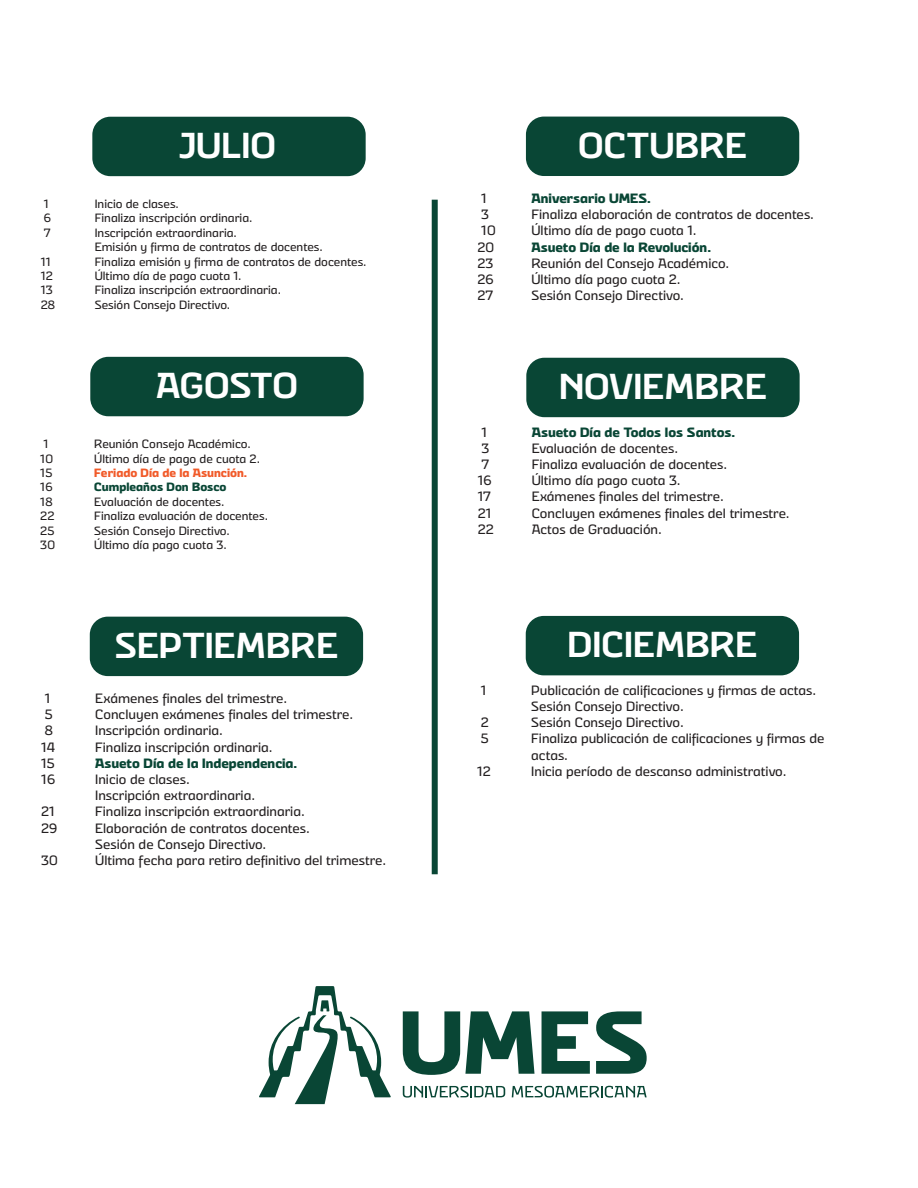
<style>
.page{position:relative;width:918px;height:1188px;background:#fff}
.page>*{position:absolute;margin:0;border:0;box-sizing:border-box;transform-origin:0 0}
.t1{font:700 36px "Eixample Villa";color:#fff}
.t2{font:13.5px/16.2px "Eixample Villa";color:#231f20}
.t3{font:800 13.5px "Eixample Villa";color:#094635}
.t4{font:12px/14.4px "Eixample Villa";color:#231f20}
.t5{font:800 12px "Eixample Villa";color:#f15a29}
.t6{font:800 12px "Eixample Villa";color:#094635}
</style>
<div class="page">
<div style="left:92px;top:117px;width:274px;height:59px;background:#094635;border-radius:18px"></div>
<div style="left:90px;top:357px;width:274px;height:59px;background:#094635;border-radius:18px"></div>
<div style="left:90px;top:617px;width:273px;height:59px;background:#094635;border-radius:18px"></div>
<div style="left:526px;top:117px;width:273px;height:59px;background:#094635;border-radius:18px"></div>
<div style="left:526px;top:358px;width:274px;height:59px;background:#094635;border-radius:18px"></div>
<div style="left:526px;top:616px;width:273px;height:59px;background:#094635;border-radius:18px"></div>
<div style="left:432px;top:200px;width:6px;height:674px;background:#094635"></div>
<svg style="left:403px;top:1086px;width:102px;height:12px"></svg>
<svg style="left:512px;top:1086px;width:135px;height:12px"></svg>
<svg style="left:259px;top:986px;width:132px;height:118px"></svg>
<svg style="left:403px;top:1011px;width:132px;height:64px"></svg>
<svg style="left:542px;top:1011px;width:48px;height:63px"></svg>
<svg style="left:596px;top:1011px;width:51px;height:63px"></svg>
<h1 class="t1" style="left:179px;top:122px;width:98px">JULIO</h1>
<p class="t4" style="left:44px;top:196px;width:7px">1</p>
<p class="t4" style="left:95px;top:196px;width:86px">Inicio de clases.</p>
<p class="t4" style="left:44px;top:211px;width:9px">6</p>
<p class="t4" style="left:95px;top:211px;width:159px">Finaliza inscripción ordinaria.</p>
<p class="t4" style="left:44px;top:225px;width:8px">7</p>
<p class="t4" style="left:95px;top:225px;width:230px">Inscripción extraordinaria.<br>Emisión y firma de contratos de docentes.</p>
<p class="t4" style="left:41px;top:254px;width:12px">11</p>
<p class="t4" style="left:95px;top:254px;width:273px">Finaliza emisión y firma de contratos de docentes.</p>
<p class="t4" style="left:41px;top:268px;width:14px">12</p>
<p class="t4" style="left:95px;top:268px;width:148px">Último día de pago cuota 1.</p>
<p class="t4" style="left:41px;top:283px;width:14px">13</p>
<p class="t4" style="left:95px;top:283px;width:188px">Finaliza inscripción extraordinaria.</p>
<p class="t4" style="left:41px;top:297px;width:16px">28</p>
<p class="t4" style="left:95px;top:297px;width:137px">Sesión Consejo Directivo.</p>
<h1 class="t1" style="left:156px;top:362px;width:143px">AGOSTO</h1>
<p class="t4" style="left:44px;top:437px;width:7px">1</p>
<p class="t4" style="left:94px;top:437px;width:158px">Reunión Consejo Académico.</p>
<p class="t4" style="left:40px;top:451px;width:14px">10</p>
<p class="t4" style="left:94px;top:451px;width:167px">Último día de pago de cuota 2.</p>
<p class="t4" style="left:40px;top:465px;width:14px">15</p>
<p class="t5" style="left:94px;top:465px;width:154px">Feriado Día de la Asunción.</p>
<p class="t4" style="left:40px;top:480px;width:14px">16</p>
<p class="t6" style="left:94px;top:479px;width:134px">Cumpleaños Don Bosco</p>
<p class="t4" style="left:40px;top:494px;width:14px">18</p>
<p class="t4" style="left:94px;top:494px;width:132px">Evaluación de docentes.</p>
<p class="t4" style="left:40px;top:509px;width:16px">22</p>
<p class="t4" style="left:94px;top:509px;width:175px">Finaliza evaluación de docentes.</p>
<p class="t4" style="left:40px;top:523px;width:16px">25</p>
<p class="t4" style="left:94px;top:523px;width:137px">Sesión Consejo Directivo.</p>
<p class="t4" style="left:40px;top:537px;width:16px">30</p>
<p class="t4" style="left:94px;top:537px;width:134px">Último día pago cuota 3.</p>
<h1 class="t1" style="left:115px;top:622px;width:225px">SEPTIEMBRE</h1>
<p class="t2" style="left:45px;top:690px;width:7px">1</p>
<p class="t2" style="left:95px;top:690px;width:194px">Exámenes finales del trimestre.</p>
<p class="t2" style="left:45px;top:706px;width:10px">5</p>
<p class="t2" style="left:95px;top:706px;width:260px">Concluyen exámenes finales del trimestre.</p>
<p class="t2" style="left:45px;top:722px;width:10px">8</p>
<p class="t2" style="left:95px;top:722px;width:129px">Inscripción ordinaria.</p>
<p class="t2" style="left:41px;top:739px;width:16px">14</p>
<p class="t2" style="left:95px;top:739px;width:179px">Finaliza inscripción ordinaria.</p>
<p class="t2" style="left:41px;top:755px;width:15px">15</p>
<p class="t3" style="left:95px;top:754px;width:204px">Asueto Día de la Independencia.</p>
<p class="t2" style="left:41px;top:771px;width:15px">16</p>
<p class="t2" style="left:95px;top:771px;width:161px">Inicio de clases.<br>Inscripción extraordinaria.</p>
<p class="t2" style="left:41px;top:803px;width:16px">21</p>
<p class="t2" style="left:95px;top:803px;width:211px">Finaliza inscripción extraordinaria.</p>
<p class="t2" style="left:41px;top:820px;width:18px">29</p>
<p class="t2" style="left:95px;top:820px;width:216px">Elaboración de contratos docentes.<br>Sesión de Consejo Directivo.</p>
<p class="t2" style="left:41px;top:852px;width:18px">30</p>
<p class="t2" style="left:95px;top:852px;width:293px">Última fecha para retiro definitivo del trimestre.</p>
<h1 class="t1" style="left:578px;top:122px;width:170px">OCTUBRE</h1>
<p class="t2" style="left:481px;top:190px;width:7px">1</p>
<p class="t3" style="left:531px;top:189px;width:121px">Aniversario UMES.</p>
<p class="t2" style="left:481px;top:206px;width:10px">3</p>
<p class="t2" style="left:531px;top:206px;width:284px">Finaliza elaboración de contratos de docentes.</p>
<p class="t2" style="left:481px;top:222px;width:16px">10</p>
<p class="t2" style="left:531px;top:222px;width:167px">Último día de pago cuota 1.</p>
<p class="t2" style="left:477px;top:238px;width:18px">20</p>
<p class="t3" style="left:531px;top:238px;width:181px">Asueto Día de la Revolución.</p>
<p class="t2" style="left:477px;top:255px;width:18px">23</p>
<p class="t2" style="left:531px;top:255px;width:199px">Reunión del Consejo Académico.</p>
<p class="t2" style="left:477px;top:271px;width:18px">26</p>
<p class="t2" style="left:531px;top:271px;width:151px">Último día pago cuota 2.</p>
<p class="t2" style="left:477px;top:287px;width:17px">27</p>
<p class="t2" style="left:531px;top:287px;width:154px">Sesión Consejo Directivo.</p>
<h1 class="t1" style="left:559px;top:363px;width:209px">NOVIEMBRE</h1>
<p class="t2" style="left:481px;top:424px;width:7px">1</p>
<p class="t3" style="left:532px;top:423px;width:205px">Asueto Día de Todos los Santos.</p>
<p class="t2" style="left:481px;top:440px;width:10px">3</p>
<p class="t2" style="left:532px;top:440px;width:148px">Evaluación de docentes.</p>
<p class="t2" style="left:481px;top:456px;width:9px">7</p>
<p class="t2" style="left:532px;top:456px;width:197px">Finaliza evaluación de docentes.</p>
<p class="t2" style="left:478px;top:472px;width:15px">16</p>
<p class="t2" style="left:532px;top:472px;width:150px">Último día pago cuota 3.</p>
<p class="t2" style="left:478px;top:488px;width:15px">17</p>
<p class="t2" style="left:532px;top:488px;width:194px">Exámenes finales del trimestre.</p>
<p class="t2" style="left:478px;top:505px;width:16px">21</p>
<p class="t2" style="left:532px;top:505px;width:260px">Concluyen exámenes finales del trimestre.</p>
<p class="t2" style="left:478px;top:521px;width:18px">22</p>
<p class="t2" style="left:532px;top:521px;width:132px">Actos de Graduación.</p>
<h1 class="t1" style="left:567px;top:621px;width:191px">DICIEMBRE</h1>
<p class="t2" style="left:481px;top:682px;width:7px">1</p>
<p class="t2" style="left:531px;top:682px;width:287px">Publicación de calificaciones y firmas de actas.<br>Sesión Consejo Directivo.</p>
<p class="t2" style="left:481px;top:714px;width:10px">2</p>
<p class="t2" style="left:531px;top:714px;width:154px">Sesión Consejo Directivo.</p>
<p class="t2" style="left:481px;top:730px;width:10px">5</p>
<p class="t2" style="left:531px;top:730px;width:295px">Finaliza publicación de calificaciones y firmas de actas.</p>
<p class="t2" style="left:477px;top:763px;width:15px">12</p>
<p class="t2" style="left:531px;top:763px;width:257px">Inicia período de descanso administrativo.</p>
</div>
